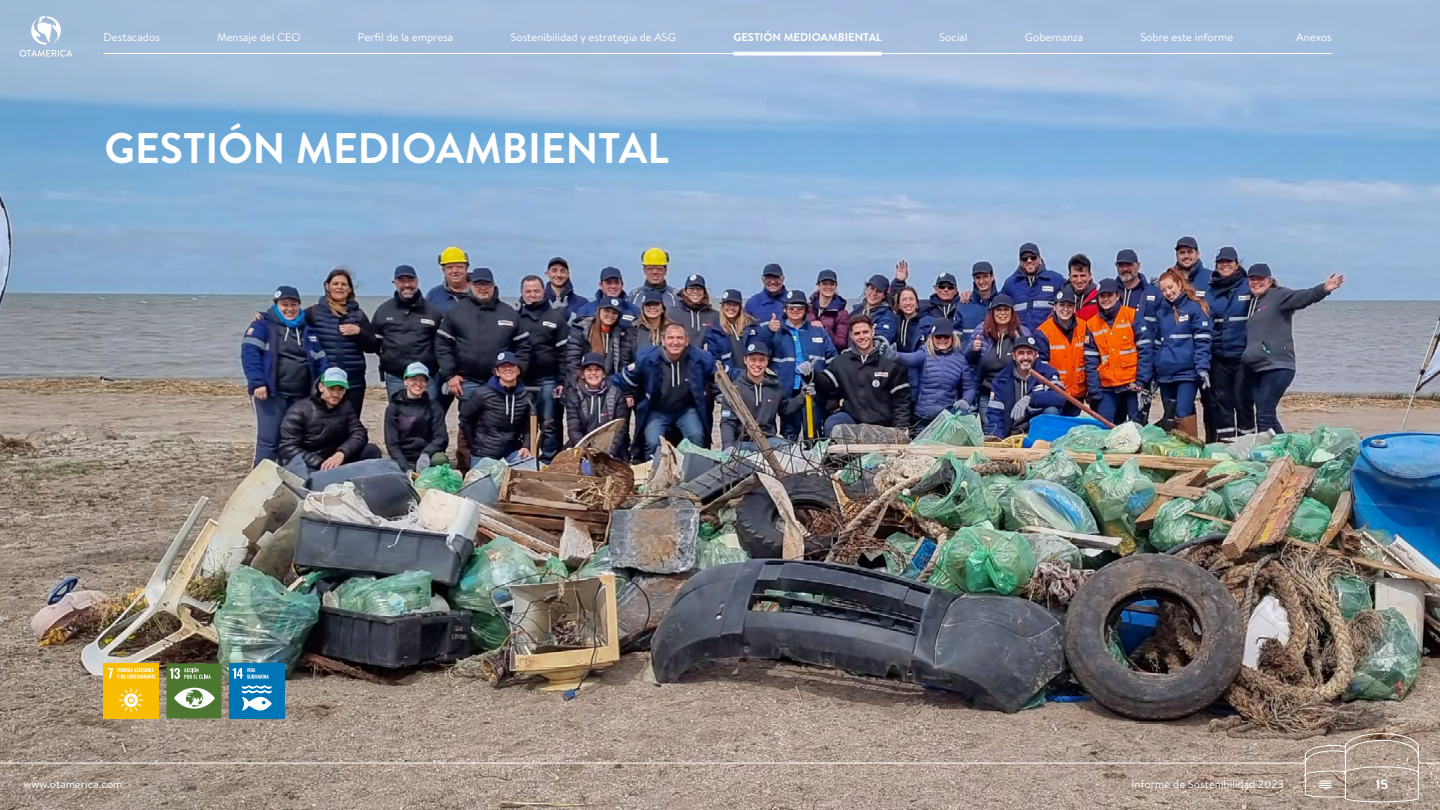
<style>
.page{position:relative;width:1440px;height:810px;background:#fff}
.page>*{position:absolute;margin:0;border:0;box-sizing:border-box;transform-origin:0 0}
.t1{font:700 42.75px "Brandon Text";color:#fff}
.t2{font:700 13.5px "Brandon Text";color:#fff}
.t3{font:11.25px "Brandon Text";color:#fff}
.t4{font:700 11.25px "Brandon Text";color:#fff}
</style>
<div class="page">
<img style="left:0;top:0;width:1440px;height:810px">
<hr style="left:104px;top:53px;width:1228px;height:1px;background:#fff">
<hr style="left:733px;top:52px;width:149px;height:3px;background:#fff">
<svg style="left:20px;top:16px;width:52px;height:41px"></svg>
<hr style="left:0;top:763px;width:1304px;height:1px;background:#fff">
<svg style="left:1304px;top:733px;width:136px;height:69px;background:#b09e92"></svg>
<div style="left:104px;top:663px;width:55px;height:55px;background:#f8bc00"></div>
<svg style="left:108px;top:667px;width:47px;height:45px"></svg>
<div style="left:229px;top:663px;width:55px;height:55px;background:#0075b6"></div>
<svg style="left:233px;top:668px;width:39px;height:42px"></svg>
<div style="left:166px;top:663px;width:56px;height:55px;background:#4b7730"></div>
<svg style="left:170px;top:667px;width:41px;height:12px"></svg>
<svg style="left:174px;top:688px;width:41px;height:21px"></svg>
<p class="t3" style="left:104px;top:29px;width:58px">Destacados</p>
<p class="t3" style="left:217px;top:29px;width:85px">Mensaje del CEO</p>
<p class="t3" style="left:358px;top:29px;width:97px">Perfil de la empresa</p>
<p class="t3" style="left:510px;top:29px;width:167px">Sostenibilidad y estrategia de ASG</p>
<p class="t4" style="left:733px;top:29px;width:150px">GESTIÓN MEDIOAMBIENTAL</p>
<p class="t3" style="left:939px;top:29px;width:30px">Social</p>
<p class="t3" style="left:1025px;top:29px;width:60px">Gobernanza</p>
<p class="t3" style="left:1140px;top:29px;width:95px">Sobre este informe</p>
<p class="t3" style="left:1296px;top:29px;width:37px">Anexos</p>
<h1 class="t1" style="left:105px;top:119px;width:566px">GESTIÓN MEDIOAMBIENTAL</h1>
<p class="t3" style="left:24px;top:777px;width:101px">www.otamerica.com</p>
<p class="t3" style="left:1132px;top:777px;width:154px">Informe de Sostenibilidad 2023</p>
<p class="t2" style="left:1375px;top:774px;width:14px">15</p>
</div>
